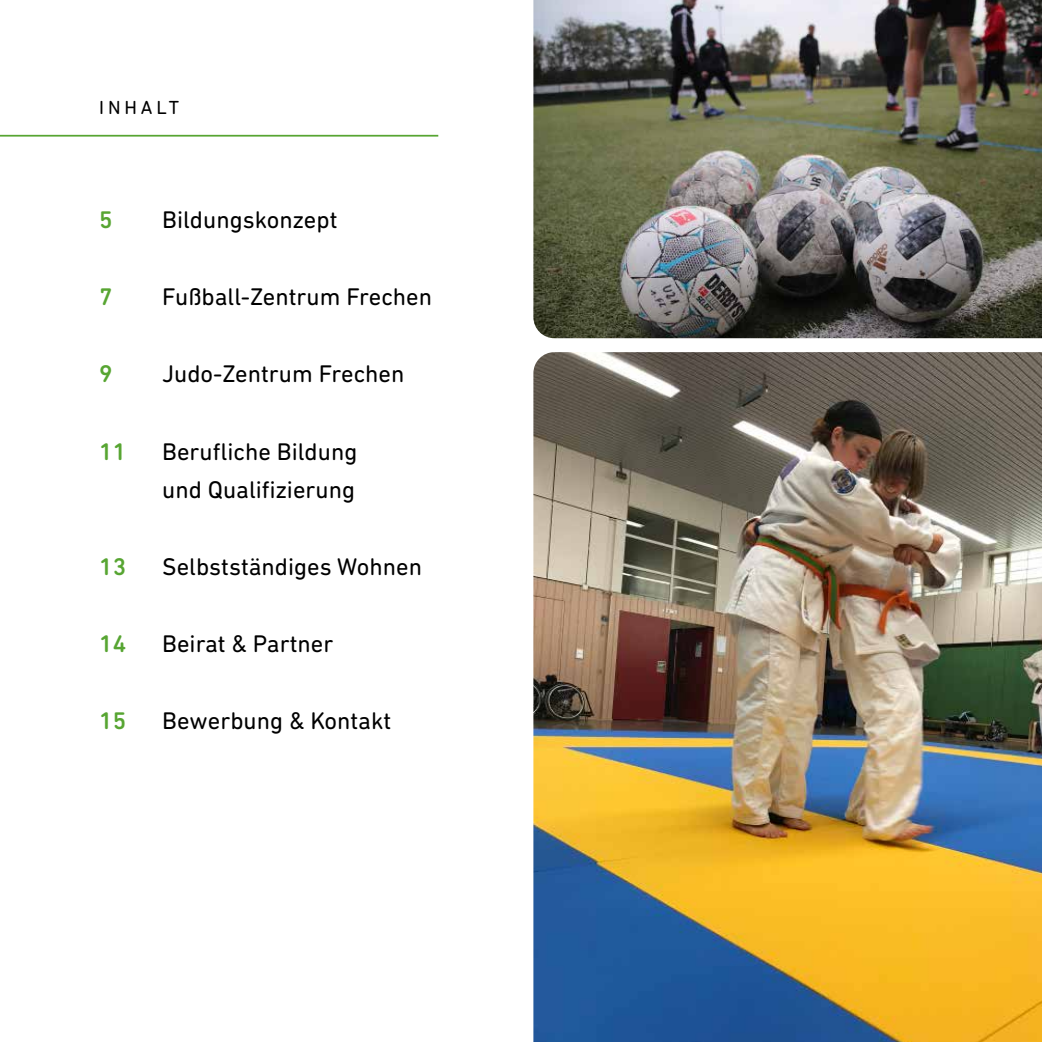
<style>
.page{position:relative;width:1042px;height:1042px;background:#fff}
.page>*{position:absolute;margin:0;border:0;box-sizing:border-box;transform-origin:0 0}
.t1{font:24.5px/38.5px "DIN Next Rounded LT Pro";color:#000}
.t2{font:500 24.5px "DIN Next Rounded LT Pro";color:#57a532}
.t3{font:19.25px "DIN Next Rounded LT Pro";letter-spacing:.2em;color:#000}
</style>
<div class="page">
<hr style="left:0;top:135px;width:438px;height:2px;background:#57a532">
<img style="left:533px;top:0;width:509px;height:338px">
<img style="left:533px;top:352px;width:509px;height:690px">
<p class="t3" style="left:99px;top:96px;width:82px">INHALT</p>
<p class="t2" style="left:99px;top:206px;width:15px">5</p>
<p class="t1" style="left:162px;top:201px;width:177px">Bildungskonzept</p>
<p class="t2" style="left:99px;top:283px;width:15px">7</p>
<p class="t1" style="left:162px;top:278px;width:271px">Fußball-Zentrum Frechen</p>
<p class="t2" style="left:99px;top:360px;width:15px">9</p>
<p class="t1" style="left:162px;top:355px;width:244px">Judo-Zentrum Frechen</p>
<p class="t2" style="left:99px;top:437px;width:28px">11</p>
<p class="t1" style="left:162px;top:432px;width:197px">Berufliche Bildung und Qualifizierung</p>
<p class="t2" style="left:99px;top:552px;width:28px">13</p>
<p class="t1" style="left:162px;top:547px;width:261px">Selbstständiges Wohnen</p>
<p class="t2" style="left:99px;top:629px;width:28px">14</p>
<p class="t1" style="left:162px;top:624px;width:173px">Beirat &amp; Partner</p>
<p class="t2" style="left:99px;top:706px;width:28px">15</p>
<p class="t1" style="left:162px;top:701px;width:231px">Bewerbung &amp; Kontakt</p>
</div>
